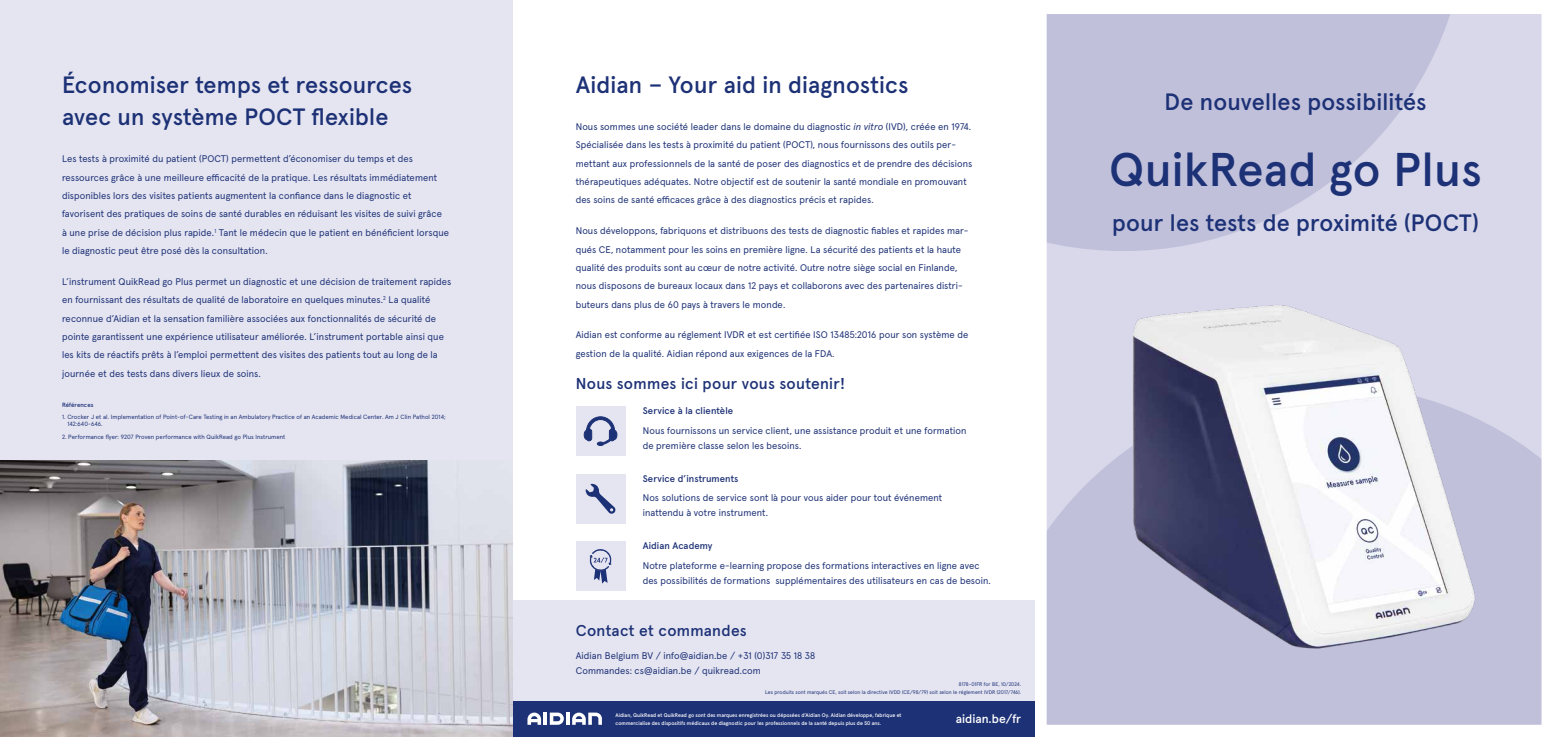
<style>
.page{position:relative;width:1556px;height:737px;background:#fff}
.page>*{position:absolute;margin:0;border:0;box-sizing:border-box;transform-origin:0 0}
.t1{font:500 47.25px "Apercu Pro";letter-spacing:.01em;color:#1d3176}
.t2{font:500 23.62px/32.4px "Apercu Pro";letter-spacing:.01em;color:#1d3176}
.t3{font:500 15.75px "Apercu Pro";letter-spacing:.02em;color:#1d3176}
.t4{font:500 12.25px "Apercu Pro";color:#fff}
.t5{font:9.62px/18.4px "Apercu Pro";letter-spacing:.01em;color:#1d3176}
.t6{font:500 9.62px "Apercu Pro";letter-spacing:.01em;color:#1d3176}
.t7{font:6.12px/7.4px "Apercu Pro";letter-spacing:.01em;color:#1d3176}
.t8{font:500 6.12px "Apercu Pro";letter-spacing:.01em;color:#1d3176}
.t9{font:500 5.25px/7.9px "Apercu Pro";letter-spacing:.01em;color:#fff}
.t10{font:5.25px/7.9px "Apercu Pro";letter-spacing:.01em;color:#1d3176;text-align:right}
.s1{font-style:italic}
</style>
<div class="page">
<div style="left:0;top:0;width:513px;height:737px;background:#e5e5f1"></div>
<img style="left:0;top:460px;width:513px;height:277px">
<svg style="left:1034px;top:14px;width:508px;height:723px;background:#cdcde3"></svg>
<img style="left:1087px;top:247px;width:421px;height:459px">
<div style="left:513px;top:700px;width:521px;height:37px;background:#1d3176"></div>
<div style="left:513px;top:600px;width:521px;height:101px;background:#e5e5f1"></div>
<hr style="left:543px;top:712px;width:4px;height:12px;background:#fff">
<svg style="left:527px;top:712px;width:14px;height:12px"></svg>
<svg style="left:549px;top:712px;width:53px;height:12px"></svg>
<div style="left:575px;top:406px;width:50px;height:50px;background:#e5e5f1"></div>
<div style="left:575px;top:474px;width:50px;height:49px;background:#e5e5f1"></div>
<div style="left:575px;top:541px;width:50px;height:50px;background:#e5e5f1"></div>
<svg style="left:583px;top:416px;width:34px;height:30px"></svg>
<svg style="left:585px;top:483px;width:30px;height:31px"></svg>
<svg style="left:589px;top:549px;width:22px;height:34px"></svg>
<h2 class="t2" style="left:62px;top:67px;width:351px">Économiser temps et ressources avec un système POCT flexible</h2>
<p class="t5" style="left:62px;top:149px;width:388px">Les tests à proximité du patient (POCT) permettent d’économiser du temps et des ressources grâce à une meilleure efficacité de la pratique. Les résultats immédiatement disponibles lors des visites patients augmentent la confiance dans le diagnostic et favorisent des pratiques de soins de santé durables en réduisant les visites de suivi grâce à une prise de décision plus rapide.<sup>1</sup> Tant le médecin que le patient en bénéficient lorsque le diagnostic peut être posé dès la consultation.</p>
<p class="t5" style="left:62px;top:271px;width:391px">L’instrument QuikRead go Plus permet un diagnostic et une décision de traitement rapides en fournissant des résultats de qualité de laboratoire en quelques minutes.<sup>2</sup> La qualité reconnue d’Aidian et la sensation familière associées aux fonctionnalités de sécurité de pointe garantissent une expérience utilisateur améliorée. L’instrument portable ainsi que les kits de réactifs prêts à l’emploi permettent des visites des patients tout au long de la journée et des tests dans divers lieux de soins.</p>
<p class="t8" style="left:62px;top:400px;width:33px">Références</p>
<p class="t7" style="left:67px;top:413px;width:380px;text-indent:-5px">1. Crocker J et al. Implementation of Point-of-Care Testing in an Ambulatory Practice of an Academic Medical Center. Am J Clin Pathol 2014;<br>142:640-646.</p>
<p class="t7" style="left:62px;top:432px;width:225px">2. Performance flyer: 9207 Proven performance with QuikRead go Plus Instrument</p>
<h2 class="t2" style="left:575px;top:67px;width:334px">Aidian – Your aid in diagnostics</h2>
<p class="t5" style="left:575px;top:116px;width:398px">Nous sommes une société leader dans le domaine du diagnostic <span class="s1">in vitro</span> (IVD), créée en 1974.<br>Spécialisée dans les tests à proximité du patient (POCT), nous fournissons des outils per&shy;mettant aux professionnels de la santé de poser des diagnostics et de prendre des décisions thérapeutiques adéquates. Notre objectif est de soutenir la santé mondiale en promouvant des soins de santé efficaces grâce à des diagnostics précis et rapides.</p>
<p class="t5" style="left:575px;top:221px;width:394px">Nous développons, fabriquons et distribuons des tests de diagnostic fiables et rapides mar&shy;qués CE, notamment pour les soins en première ligne. La sécurité des patients et la haute qualité des produits sont au cœur de notre activité. Outre notre siège social en Finlande, nous disposons de bureaux locaux dans 12 pays et collaborons avec des partenaires distri&shy;buteurs dans plus de 60 pays à travers le monde.</p>
<p class="t5" style="left:575px;top:325px;width:394px">Aidian est conforme au réglement IVDR et est certifiée ISO 13485:2016 pour son système de gestion de la qualité. Aidian répond aux exigences de la FDA.</p>
<h3 class="t3" style="left:575px;top:371px;width:271px">Nous sommes ici pour vous soutenir!</h3>
<p class="t6" style="left:642px;top:403px;width:92px">Service à la clientèle</p>
<p class="t5" style="left:642px;top:422px;width:325px;line-height:14.9px">Nous fournissons un service client, une assistance produit et une formation de première classe selon les besoins.</p>
<p class="t6" style="left:642px;top:470px;width:97px">Service d’instruments</p>
<p class="t5" style="left:642px;top:490px;width:301px;line-height:14.9px">Nos solutions de service sont là pour vous aider pour tout événement inattendu à votre instrument.</p>
<p class="t6" style="left:642px;top:538px;width:71px">Aidian Academy</p>
<p class="t5" style="left:642px;top:557px;width:349px;line-height:14.9px">Notre plateforme e-learning propose des formations interactives en ligne avec des possibilités de formations supplémentaires des utilisateurs en cas de besoin.</p>
<h3 class="t3" style="left:575px;top:618px;width:172px">Contact et commandes</h3>
<p class="t5" style="left:575px;top:647px;width:241px;line-height:15.5px">Aidian Belgium BV / info@aidian.be / +31 (0)317 35 18 38<br>Commandes: cs@aidian.be / quikread.com</p>
<p class="t10" style="left:765px;top:679px;width:257px">8178-01FR for BE, 10/2024.<br>Les produits sont marqués CE, soit selon la directive IVDD (CE/98/79) soit selon le réglement IVDR (2017/746).</p>
<p class="t9" style="left:615px;top:711px;width:287px">Aidian, QuikRead et QuikRead go sont des marques enregistrées ou déposées d’Aidian Oy. Aidian développe, fabrique et commercialise des dispositifs médicaux de diagnostic pour les professionnels de la santé depuis plus de 50 ans.</p>
<p class="t4" style="left:955px;top:709px;width:67px">aidian.be/fr</p>
<h2 class="t2" style="left:1164px;top:84px;width:263px">De nouvelles possibilités</h2>
<h1 class="t1" style="left:1109px;top:133px;width:374px">QuikRead go Plus</h1>
<h2 class="t2" style="left:1112px;top:205px;width:368px">pour les tests de proximité (POCT)</h2>
</div>
